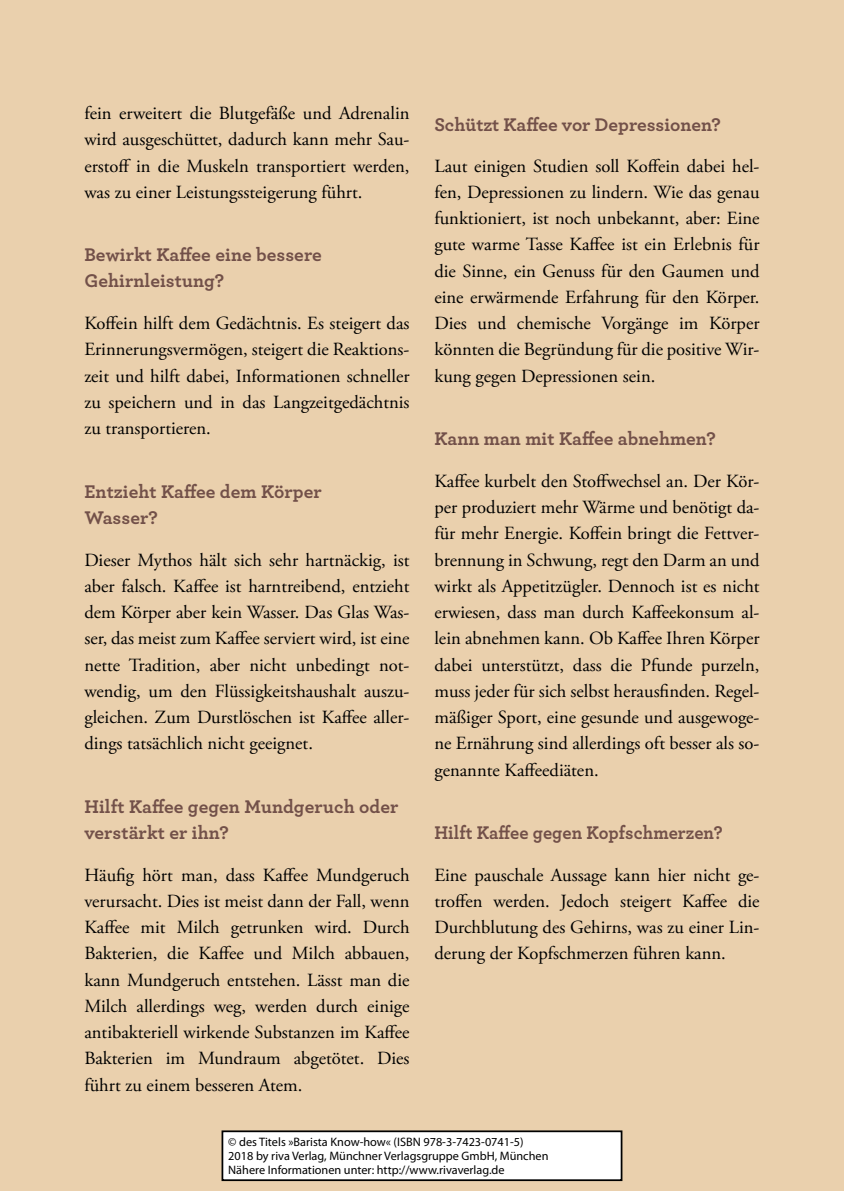
<style>
.page{position:relative;width:844px;height:1191px;background:#fff}
.page>*{position:absolute;margin:0;border:0;box-sizing:border-box;transform-origin:0 0}
._04_SV_Headline_4{font:700 19.25px/26.2px "Archer";letter-spacing:.005em;color:#725049}
._04_SV_Headline_4-2{font:700 19.25px "Archer";letter-spacing:.005em;color:#725049;scale:.95 1}
._03_Body{font:18.55px/26.2px "Adobe Garamond Pro";color:#000;text-align:justify}
.t1{font:12.25px/14px "Myriad Pro";color:#000}
</style>
<div class="page">
<div style="left:0;top:0;width:843px;height:1191px;background:#ead0ad"></div>
<div style="left:222px;top:1131px;width:399px;height:49px;background:#fff"></div>
<div style="left:221px;top:1130px;width:401px;height:51px;border:2px solid #000"></div>
<p class="_03_Body" style="left:84px;top:101px;width:326px">fein erweitert die Blutgefäße und Adrenalin wird ausgeschüttet, dadurch kann mehr Sau&shy;erstoff in die Muskeln transportiert werden, was zu einer Leistungssteigerung führt.</p>
<p class="_04_SV_Headline_4" style="left:84px;top:240px;width:239px">Bewirkt Kaffee eine bessere<br>Gehirnleistung?</p>
<p class="_03_Body" style="left:84px;top:311px;width:326px">Koffein hilft dem Gedächtnis. Es steigert das Erinnerungsvermögen, steigert die Reaktions&shy;zeit und hilft dabei, Informationen schneller zu speichern und in das Langzeitgedächtnis zu transportieren.</p>
<p class="_04_SV_Headline_4" style="left:84px;top:477px;width:239px">Entzieht Kaffee dem Körper<br>Wasser?</p>
<p class="_03_Body" style="left:84px;top:547px;width:326px">Dieser Mythos hält sich sehr hartnäckig, ist aber falsch. Kaffee ist harntreibend, entzieht dem Körper aber kein Wasser. Das Glas Was&shy;ser, das meist zum Kaffee serviert wird, ist eine nette Tradition, aber nicht unbedingt not&shy;wendig, um den Flüssigkeitshaushalt auszu&shy;gleichen. Zum Durstlöschen ist Kaffee aller&shy;dings tatsächlich nicht geeignet.</p>
<p class="_04_SV_Headline_4" style="left:84px;top:792px;width:315px">Hilft Kaffee gegen Mundgeruch oder verstärkt er ihn?</p>
<p class="_03_Body" style="left:84px;top:862px;width:326px">Häufig hört man, dass Kaffee Mundgeruch verursacht. Dies ist meist dann der Fall, wenn Kaffee mit Milch getrunken wird. Durch Bakterien, die Kaffee und Milch abbauen, kann Mundgeruch entstehen. Lässt man die Milch allerdings weg, werden durch einige antibakteriell wirkende Substanzen im Kaffee Bakterien im Mundraum abgetötet. Dies führt zu einem besseren Atem.</p>
<p class="_04_SV_Headline_4" style="left:434px;top:111px;width:288px">Schützt Kaffee vor Depressionen?</p>
<p class="_03_Body" style="left:434px;top:153px;width:326px;text-align:left">Laut einigen Studien soll Koffein dabei hel&shy;fen, Depressionen zu lindern. Wie das genau funktioniert, ist noch unbekannt, aber: Eine gute warme Tasse Kaffee ist ein Erlebnis für die Sinne, ein Genuss für den Gaumen und eine erwärmende Erfahrung für den Körper.<br>Dies und chemische Vorgänge im Körper könnten die Begründung für die positive Wir&shy;kung gegen Depressionen sein.</p>
<p class="_04_SV_Headline_4" style="left:434px;top:424px;width:283px">Kann man mit Kaffee abnehmen?</p>
<p class="_03_Body" style="left:434px;top:468px;width:326px">Kaffee kurbelt den Stoffwechsel an. Der Kör&shy;per produziert mehr Wärme und benötigt da&shy;für mehr Energie. Koffein bringt die Fettver&shy;brennung in Schwung, regt den Darm an und wirkt als Appetitzügler. Dennoch ist es nicht erwiesen, dass man durch Kaffeekonsum al&shy;lein abnehmen kann. Ob Kaffee Ihren Körper dabei unterstützt, dass die Pfunde purzeln, muss jeder für sich selbst herausfinden. Regel&shy;mäßiger Sport, eine gesunde und ausgewoge&shy;ne Ernährung sind allerdings oft besser als so&shy;genannte Kaffeediäten.</p>
<p class="_04_SV_Headline_4-2" style="left:434px;top:817px;width:305px">Hilft Kaffee gegen Kopfschmerzen?</p>
<p class="_03_Body" style="left:434px;top:862px;width:326px">Eine pauschale Aussage kann hier nicht ge&shy;troffen werden. Jedoch steigert Kaffee die Durchblutung des Gehirns, was zu einer Lin&shy;derung der Kopfschmerzen führen kann.</p>
<p class="t1" style="left:228px;top:1135px;width:322px">© des Titels »Barista Know-how« (ISBN 978-3-7423-0741-5)<br>2018 by riva Verlag, Münchner Verlagsgruppe GmbH, München<br>Nähere Informationen unter: http://www.rivaverlag.de</p>
</div>
